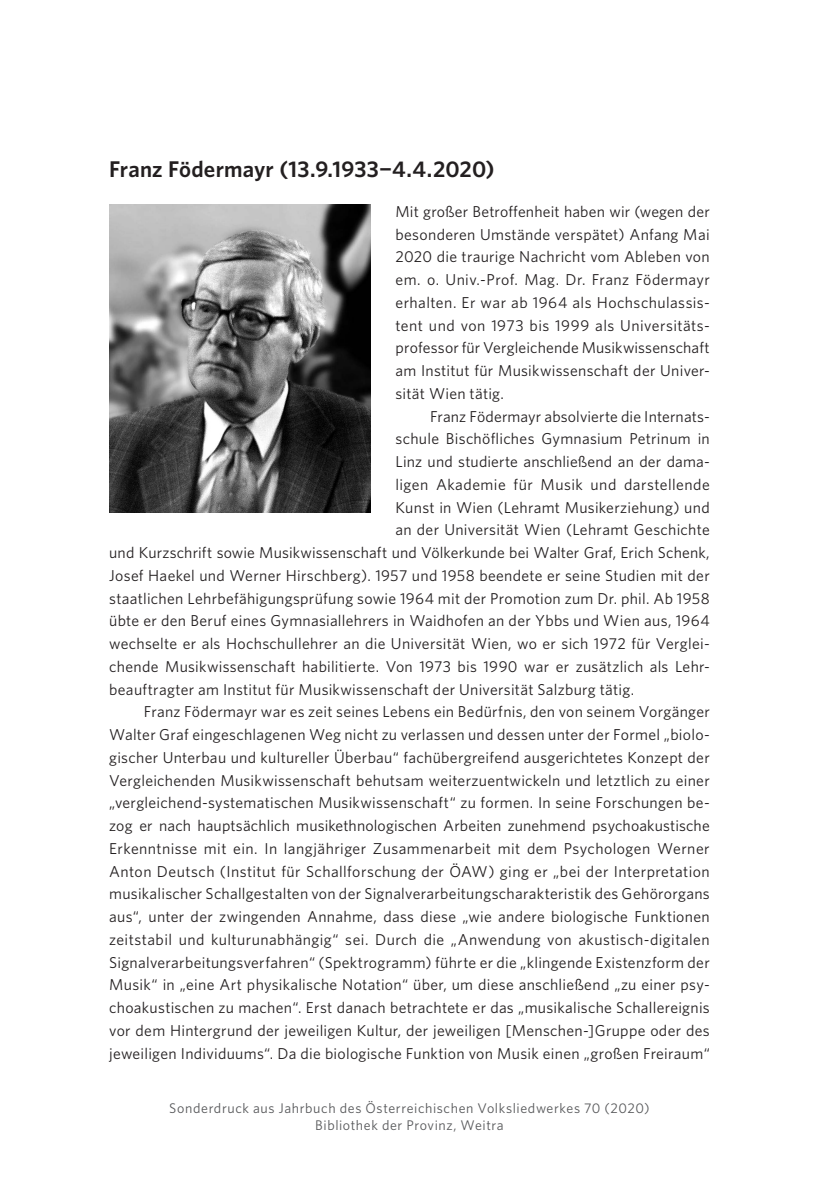
<style>
.page{position:relative;width:819px;height:1181px;background:#fff}
.page>*{position:absolute;margin:0;border:0;box-sizing:border-box;transform-origin:0 0}
.t1{font:600 22.75px "Whitney";letter-spacing:.005em;color:#231f20}
.t2{font:15.75px/22.8px "Whitney";letter-spacing:.02em;color:#231f20;text-align:justify}
.t3{font:14px/17.5px "Whitney";letter-spacing:.045em;color:#57585a;text-align:center}
</style>
<div class="page">
<img style="left:109px;top:204px;width:261px;height:308px">
<h1 class="t1" style="left:109px;top:154px;width:387px">Franz Födermayr (13.9.1933−4.4.2020)</h1>
<p class="t2" style="left:395px;top:200px;width:316px">Mit großer Betroffenheit haben wir (wegen der besonderen Umstände verspätet) Anfang Mai 2020 die traurige Nachricht vom Ableben von em. o. Univ.-Prof. Mag. Dr. Franz Födermayr erhalten. Er war ab 1964 als Hochschulassis&shy;tent und von 1973 bis 1999 als Universitäts&shy;professor für Vergleichende Musikwissenschaft am Institut für Musikwissenschaft der Univer&shy;sität Wien tätig.</p>
<p class="t2" style="left:430px;top:404px;width:281px">Franz Födermayr absolvierte die Internats-</p>
<p class="t2" style="left:395px;top:427px;width:316px">schule Bischöfliches Gymnasium Petrinum in</p>
<p class="t2" style="left:395px;top:450px;width:316px">Linz und studierte anschließend an der dama-</p>
<p class="t2" style="left:395px;top:473px;width:316px">ligen Akademie für Musik und darstellende</p>
<p class="t2" style="left:395px;top:495px;width:316px">Kunst in Wien (Lehramt Musikerziehung) und</p>
<p class="t2" style="left:395px;top:518px;width:316px">an der Universität Wien (Lehramt Geschichte</p>
<p class="t2" style="left:109px;top:541px;width:602px">und Kurzschrift sowie Musikwissenschaft und Völkerkunde bei Walter Graf, Erich Schenk,</p>
<p class="t2" style="left:109px;top:563px;width:602px">Josef Haekel und Werner Hirschberg). 1957 und 1958 beendete er seine Studien mit der</p>
<p class="t2" style="left:109px;top:586px;width:602px">staatlichen Lehrbefähigungsprüfung sowie 1964 mit der Promotion zum Dr. phil. Ab 1958</p>
<p class="t2" style="left:109px;top:609px;width:602px">übte er den Beruf eines Gymnasiallehrers in Waidhofen an der Ybbs und Wien aus, 1964</p>
<p class="t2" style="left:109px;top:632px;width:602px">wechselte er als Hochschullehrer an die Universität Wien, wo er sich 1972 für Verglei-</p>
<p class="t2" style="left:109px;top:654px;width:602px">chende Musikwissenschaft habilitierte. Von 1973 bis 1990 war er zusätzlich als Lehr-</p>
<p class="t2" style="left:109px;top:677px;width:526px">beauftragter am Institut für Musikwissenschaft der Universität Salzburg tätig.</p>
<p class="t2" style="left:144px;top:700px;width:567px">Franz Födermayr war es zeit seines Lebens ein Bedürfnis, den von seinem Vorgänger</p>
<p class="t2" style="left:109px;top:723px;width:602px">Walter Graf eingeschlagenen Weg nicht zu verlassen und dessen unter der Formel „biolo-</p>
<p class="t2" style="left:109px;top:745px;width:602px">gischer Unterbau und kultureller Überbau“ fachübergreifend ausgerichtetes Konzept der</p>
<p class="t2" style="left:109px;top:768px;width:602px">Vergleichenden Musikwissenschaft behutsam weiterzuentwickeln und letztlich zu einer</p>
<p class="t2" style="left:109px;top:791px;width:602px">„vergleichend-systematischen Musikwissenschaft“ zu formen. In seine Forschungen be-</p>
<p class="t2" style="left:109px;top:814px;width:602px">zog er nach hauptsächlich musikethnologischen Arbeiten zunehmend psychoakustische</p>
<p class="t2" style="left:109px;top:836px;width:602px">Erkenntnisse mit ein. In langjähriger Zusammenarbeit mit dem Psychologen Werner</p>
<p class="t2" style="left:109px;top:859px;width:602px">Anton Deutsch (Institut für Schallforschung der ÖAW) ging er „bei der Interpretation</p>
<p class="t2" style="left:109px;top:882px;width:602px">musikalischer Schallgestalten von der Signalverarbeitungscharakteristik des Gehörorgans</p>
<p class="t2" style="left:109px;top:905px;width:602px">aus“, unter der zwingenden Annahme, dass diese „wie andere biologische Funktionen</p>
<p class="t2" style="left:109px;top:927px;width:602px">zeitstabil und kulturunabhängig“ sei. Durch die „Anwendung von akustisch-digitalen</p>
<p class="t2" style="left:109px;top:950px;width:602px">Signalverarbeitungsverfahren“ (Spektrogramm) führte er die „klingende Existenzform der</p>
<p class="t2" style="left:109px;top:973px;width:602px">Musik“ in „eine Art physikalische Notation“ über, um diese anschließend „zu einer psy-</p>
<p class="t2" style="left:109px;top:996px;width:602px">choakustischen zu machen“. Erst danach betrachtete er das „musikalische Schallereignis</p>
<p class="t2" style="left:109px;top:1018px;width:602px">vor dem Hintergrund der jeweiligen Kultur, der jeweiligen [Menschen-]Gruppe oder des</p>
<p class="t2" style="left:109px;top:1041px;width:602px">jeweiligen Individuums“. Da die biologische Funktion von Musik einen „großen Freiraum“</p>
<p class="t3" style="left:169px;top:1099px;width:482px">Sonderdruck aus Jahrbuch des Österreichischen Volksliedwerkes 70 (2020)<br>Bibliothek der Provinz, Weitra</p>
</div>
